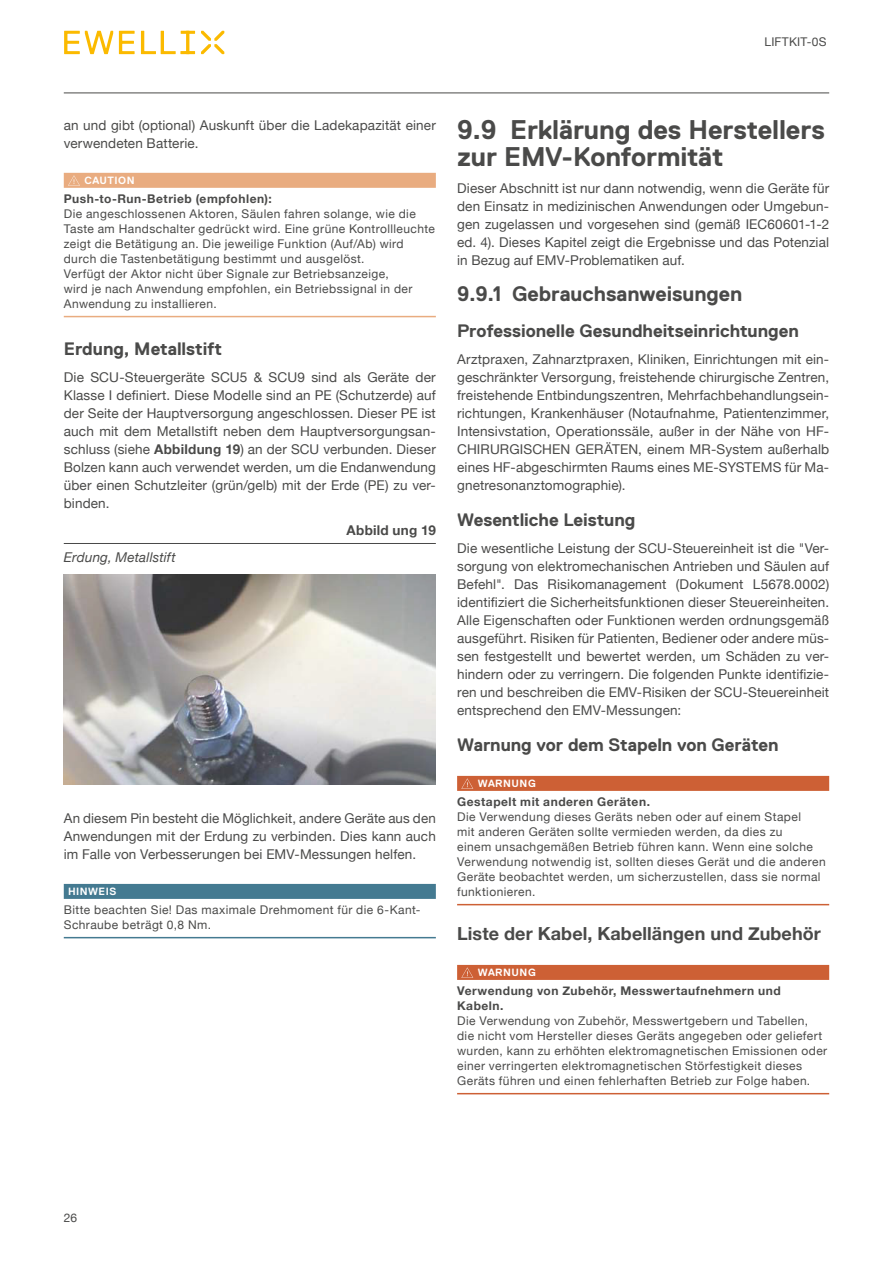
<style>
.page{position:relative;width:893px;height:1263px;background:#fff}
.page>*{position:absolute;margin:0;border:0;box-sizing:border-box;transform-origin:0 0}
.t1{font:700 27px/27px "Replica Std";letter-spacing:-.005em;color:#4a4a49}
.t2{font:700 21px "Replica Std";letter-spacing:-.005em;color:#4a4a49}
.t3{font:700 18px "Replica Std";letter-spacing:-.005em;color:#4a4a49}
.t4{font:700 18px "Helvetica Neue";letter-spacing:.005em;color:#4a4a49}
.t5{font:13.5px/18px "Helvetica Neue";letter-spacing:.01em;color:#4a4a49;text-align:justify}
.t6{font:italic 13.5px "Helvetica Neue";letter-spacing:.01em;color:#4a4a49}
.t7{font:700 13.5px "Helvetica Neue";letter-spacing:.02em;color:#4a4a49}
.t8{font:12px/15px "Helvetica Neue";letter-spacing:.035em;color:#4a4a49}
.t9{font:700 12px/15px "Helvetica Neue";letter-spacing:.045em;color:#4a4a49}
.t10{font:12px "Helvetica Neue";letter-spacing:.015em;color:#4a4a49}
.t11{font:700 10.5px "Replica Std";letter-spacing:.045em;color:#fff}
.s1{font-weight:700}
</style>
<div class="page">
<hr style="left:64px;top:93px;width:765px;height:1px;background:#4a4a49">
<svg style="left:64px;top:31px;width:131px;height:23px"></svg>
<svg style="left:201px;top:31px;width:23px;height:23px"></svg>
<div style="left:64px;top:173px;width:372px;height:15px;background:#e9ac80"></div>
<hr style="left:64px;top:316px;width:372px;height:1px;background:#e9ac80">
<hr style="left:64px;top:543px;width:372px;height:1px;background:#4a4a49">
<div style="left:64px;top:884px;width:372px;height:15px;background:#447a91"></div>
<hr style="left:64px;top:937px;width:372px;height:1px;background:#447a91">
<svg style="left:68px;top:175px;width:12px;height:11px"></svg>
<img style="left:64px;top:574px;width:372px;height:210px">
<div style="left:457px;top:776px;width:372px;height:15px;background:#cd6035"></div>
<hr style="left:457px;top:904px;width:372px;height:1px;background:#cd6035">
<div style="left:457px;top:965px;width:372px;height:15px;background:#cd6035"></div>
<hr style="left:457px;top:1093px;width:372px;height:1px;background:#cd6035">
<svg style="left:461px;top:778px;width:12px;height:11px"></svg>
<svg style="left:461px;top:967px;width:12px;height:11px"></svg>
<p class="t10" style="left:765px;top:33px;width:63px">LIFTKIT-0S</p>
<p class="t5" style="left:64px;top:117px;width:374px">an und gibt (optional) Auskunft über die Ladekapazität einer verwendeten Batterie.</p>
<p class="t11" style="left:84px;top:174px;width:52px">CAUTION</p>
<p class="t9" style="left:64px;top:191px;width:209px">Push-to-Run-Betrieb (empfohlen):</p>
<p class="t8" style="left:64px;top:207px;width:373px">Die angeschlossenen Aktoren, Säulen fahren solange, wie die Taste am Handschalter gedrückt wird. Eine grüne Kontrollleuchte zeigt die Betätigung an. Die jeweilige Funktion (Auf/Ab) wird durch die Tastenbetätigung bestimmt und ausgelöst.<br>Verfügt der Aktor nicht über Signale zur Betriebsanzeige,<br>wird je nach Anwendung empfohlen, ein Betriebssignal in der Anwendung zu installieren.</p>
<h3 class="t3" style="left:64px;top:338px;width:160px">Erdung, Metallstift</h3>
<p class="t5" style="left:64px;top:369px;width:374px">Die SCU-Steuergeräte SCU5 &amp; SCU9 sind als Geräte der Klasse I definiert. Diese Modelle sind an PE (Schutzerde) auf der Seite der Hauptversorgung angeschlossen. Dieser PE ist auch mit dem Metallstift neben dem Hauptversorgungsan&shy;schluss (siehe <span class="s1">Abbildung 19</span>) an der SCU verbunden. Dieser Bolzen kann auch verwendet werden, um die Endanwendung über einen Schutzleiter (grün/gelb) mit der Erde (PE) zu ver&shy;binden.</p>
<p class="t7" style="left:347px;top:519px;width:91px">Abbild ung 19</p>
<p class="t6" style="left:64px;top:547px;width:113px">Erdung, Metallstift</p>
<p class="t5" style="left:64px;top:810px;width:374px">An diesem Pin besteht die Möglichkeit, andere Geräte aus den Anwendungen mit der Erdung zu verbinden. Dies kann auch im Falle von Verbesserungen bei EMV-Messungen helfen.</p>
<p class="t11" style="left:68px;top:885px;width:50px">HINWEIS</p>
<p class="t8" style="left:64px;top:903px;width:358px">Bitte beachten Sie! Das maximale Drehmoment für die 6-Kant-<br>Schraube beträgt 0,8 Nm.</p>
<h1 class="t1" style="left:457px;top:116px;width:369px">9.9 Erklärung des Herstellers zur EMV-Konformität</h1>
<p class="t5" style="left:457px;top:180px;width:374px">Dieser Abschnitt ist nur dann notwendig, wenn die Geräte für den Einsatz in medizinischen Anwendungen oder Umgebun&shy;gen zugelassen und vorgesehen sind (gemäß IEC60601-1-2 ed. 4). Dieses Kapitel zeigt die Ergebnisse und das Potenzial in Bezug auf EMV-Problematiken auf.</p>
<h2 class="t2" style="left:457px;top:282px;width:287px">9.9.1 Gebrauchsanweisungen</h2>
<h3 class="t3" style="left:457px;top:320px;width:343px">Professionelle Gesundheitseinrichtungen</h3>
<p class="t5" style="left:457px;top:351px;width:374px">Arztpraxen, Zahnarztpraxen, Kliniken, Einrichtungen mit ein&shy;geschränkter Versorgung, freistehende chirurgische Zentren, freistehende Entbindungszentren, Mehrfachbehandlungsein&shy;richtungen, Krankenhäuser (Notaufnahme, Patientenzimmer, Intensivstation, Operationssäle, außer in der Nähe von HF-CHIRURGISCHEN GERÄTEN, einem MR-System außerhalb eines HF-abgeschirmten Raums eines ME-SYSTEMS für Ma&shy;gnetresonanztomographie).</p>
<h3 class="t3" style="left:457px;top:509px;width:180px">Wesentliche Leistung</h3>
<p class="t5" style="left:457px;top:540px;width:374px">Die wesentliche Leistung der SCU-Steuereinheit ist die "Ver&shy;sorgung von elektromechanischen Antrieben und Säulen auf Befehl". Das Risikomanagement (Dokument L5678.0002) identifiziert die Sicherheitsfunktionen dieser Steuereinheiten.<br>Alle Eigenschaften oder Funktionen werden ordnungsgemäß ausgeführt. Risiken für Patienten, Bediener oder andere müs&shy;sen festgestellt und bewertet werden, um Schäden zu ver&shy;hindern oder zu verringern. Die folgenden Punkte identifizie&shy;ren und beschreiben die EMV-Risiken der SCU-Steuereinheit entsprechend den EMV-Messungen:</p>
<h3 class="t3" style="left:457px;top:734px;width:323px">Warnung vor dem Stapeln von Geräten</h3>
<p class="t11" style="left:478px;top:777px;width:59px">WARNUNG</p>
<p class="t9" style="left:457px;top:794px;width:194px">Gestapelt mit anderen Geräten.</p>
<p class="t8" style="left:457px;top:810px;width:370px">Die Verwendung dieses Geräts neben oder auf einem Stapel<br>mit anderen Geräten sollte vermieden werden, da dies zu<br>einem unsachgemäßen Betrieb führen kann. Wenn eine solche Verwendung notwendig ist, sollten dieses Gerät und die anderen Geräte beobachtet werden, um sicherzustellen, dass sie normal funktionieren.</p>
<h3 class="t4" style="left:457px;top:919px;width:365px">Liste der Kabel, Kabellängen und Zubehör</h3>
<p class="t11" style="left:478px;top:966px;width:59px">WARNUNG</p>
<p class="t9" style="left:457px;top:983px;width:325px">Verwendung von Zubehör, Messwertaufnehmern und<br>Kabeln.</p>
<p class="t8" style="left:457px;top:1014px;width:372px">Die Verwendung von Zubehör, Messwertgebern und Tabellen, die nicht vom Hersteller dieses Geräts angegeben oder geliefert wurden, kann zu erhöhten elektromagnetischen Emissionen oder einer verringerten elektromagnetischen Störfestigkeit dieses Geräts führen und einen fehlerhaften Betrieb zur Folge haben.</p>
<p class="t8" style="left:64px;top:1211px;width:15px">26</p>
</div>
